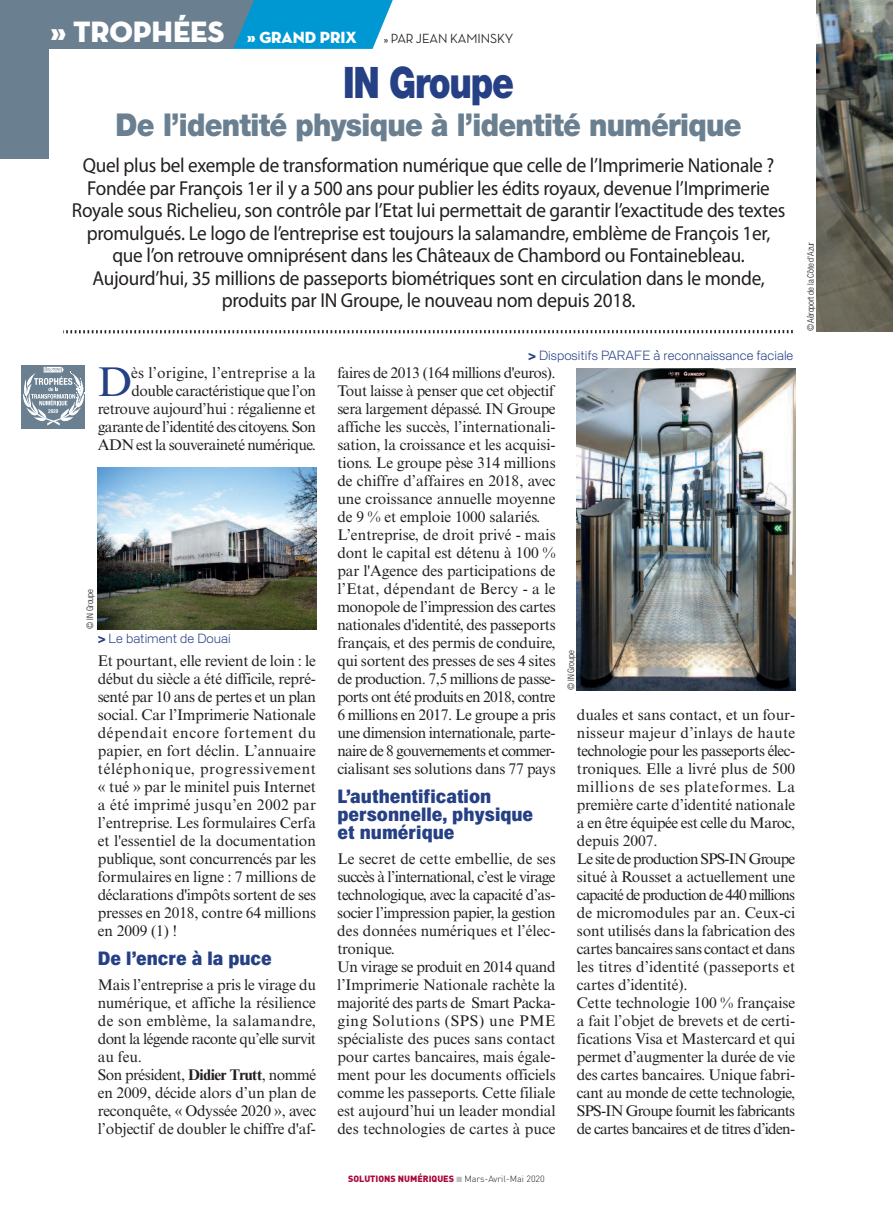
<style>
.page{position:relative;width:893px;height:1212px;background:#fff}
.page>*{position:absolute;margin:0;border:0;box-sizing:border-box;transform-origin:0 0}
.t1{font:900 43.5px "Helvetica Neue LT Std";letter-spacing:-.035em;color:#264085;scale:.8 1}
.t2{font:41.7px "Times New Roman MT Std";color:#264085}
.t3{font:900 31.5px "Helvetica Neue LT Std";letter-spacing:-.025em;color:#6a7f90;scale:.9 1}
.t4{font:30px "Neutra Disp Titling";letter-spacing:-.005em;color:#fff}
.t5{font:20.25px/22.5px "Myriad Pro";letter-spacing:-.015em;color:#231f20;text-align:center;scale:.95 1}
.t6{font:19.5px/18px "General G40";color:#264085}
.t7{font:16.5px "Neutra Disp Titling";letter-spacing:-.005em;color:#fff}
.t8{font:15.45px/18px "Times New Roman MT Std";letter-spacing:-.015em;color:#231f20}
.t9{font:13.5px "General C50";color:#264085}
.t10{font:500 13.5px "Neutra Disp";letter-spacing:-.005em;color:#231f20}
.t11{font:300 condensed 9px "Helvetica Neue LT Std";letter-spacing:-.015em;color:#231f20}
.t12{font:900 9px "DIN";color:#a9093a}
.s1{font-family:"Helvetica Neue LT Std";font-weight:900;font-stretch:condensed}
.s2{font-weight:700}
.s3{font-family:"Ping Fang SC";font-weight:500}
.s4{font-family:"Ping Fang SC";font-weight:500;font-stretch:normal}
.s5{color:#bcbdc0}
.s6{font-weight:300;color:#231f20}
</style>
<div class="page">
<svg style="left:177px;top:0;width:216px;height:49px;background:#2c95bf"></svg>
<div style="left:0;top:0;width:177px;height:49px;background:#6a7f90"></div>
<svg style="left:66px;top:330px;width:726px;height:3px"></svg>
<div style="left:0;top:0;width:49px;height:159px;background:#6a7f90"></div>
<div style="left:21px;top:365px;width:64px;height:64px;background:#6a7f90"></div>
<svg style="left:23px;top:367px;width:62px;height:59px"></svg>
<img style="left:98px;top:467px;width:218px;height:162px">
<img style="left:577px;top:368px;width:218px;height:322px">
<img style="left:816px;top:0;width:77px;height:332px">
<h3 class="t4" style="left:51px;top:14px;width:175px">» TROPHÉES</h3>
<p class="t7" style="left:247px;top:28px;width:111px">» GRAND PRIX</p>
<p class="t10" style="left:384px;top:30px;width:131px">» PAR JEAN KAMINSKY</p>
<h1 class="t1" style="left:343px;top:67px;width:215px">IN Groupe</h1>
<h3 class="t3" style="left:116px;top:114px;width:697px">De l’identité physique à l’identité numérique</h3>
<p class="t5" style="left:72px;top:156px;width:752px">Quel plus bel exemple de transformation numérique que celle de l’Imprimerie Nationale ?<br>Fondée par François 1er il y a 500 ans pour publier les édits royaux, devenue l’Imprimerie Royale sous Richelieu, son contrôle par l’Etat lui permettait de garantir l’exactitude des textes promulgués. Le logo de l’entreprise est toujours la salamandre, emblème de François 1er, que l’on retrouve omniprésent dans les Châteaux de Chambord ou Fontainebleau.<br>Aujourd’hui, 35 millions de passeports biométriques sont en circulation dans le monde, produits par IN Groupe, le nouveau nom depuis 2018.</p>
<p class="t8" style="left:98px;top:365px;width:220px;text-align:right">ès l’origine, l’entreprise a la double caractéristique que l’on retrouve aujourd’hui : régalienne et garante de l’identité des citoyens. Son ADN est la souveraineté numérique.</p>
<h2 class="t2" style="left:98px;top:367px;width:36px">D</h2>
<p class="t11" style="left:87px;top:629px;width:41px;rotate:-90deg">© IN Groupe</p>
<p class="t9" style="left:98px;top:631px;width:134px"><span class="s1">&gt;</span> Le batiment de Douai</p>
<p class="t8" style="left:98px;top:653px;width:220px;text-align:justify">Et pourtant, elle revient de loin : le début du siècle a été difficile, repré&shy;senté par 10 ans de pertes et un plan social. Car l’Imprimerie Nationale dépendait encore fortement du papier, en fort déclin. L’annuaire téléphonique, progressivement « tué » par le minitel puis Internet a été imprimé jusqu’en 2002 par l’entreprise. Les formulaires Cerfa et l'essentiel de la documentation publique, sont concurrencés par les formulaires en ligne : 7 millions de déclarations d'impôts sortent de ses presses en 2018, contre 64 millions en 2009 (1) !</p>
<p class="t6" style="left:98px;top:949px;width:176px">De l’encre à la puce</p>
<p class="t8" style="left:98px;top:977px;width:220px">Mais l’entreprise a pris le virage du numérique, et affiche la résilience de son emblème, la salamandre, dont la légende raconte qu’elle survit au feu.<br>Son président, <span class="s2">Didier Trutt</span>, nommé en 2009, décide alors d’un plan de reconquête, « Odyssée 2020 », avec l’objectif de doubler le chiffre d'af-</p>
<p class="t9" style="left:528px;top:348px;width:267px"><span class="s1">&gt;</span> Dispositifs PARAFE a<span class="s3">̀</span> reconnaissance faciale</p>
<p class="t8" style="left:337px;top:365px;width:220px">faires de 2013 (164 millions d'euros).<br>Tout laisse à penser que cet objectif sera largement dépassé. IN Groupe affiche les succès, l’internationali&shy;sation, la croissance et les acquisi&shy;tions. Le groupe pèse 314 millions de chiffre d’affaires en 2018, avec une croissance annuelle moyenne de 9 % et emploie 1000 salariés.<br>L’entreprise, de droit privé - mais dont le capital est détenu à 100 % par l'Agence des participations de l’Etat, dépendant de Bercy - a le monopole de l’impression des cartes nationales d'identité, des passeports français, et des permis de conduire, qui sortent des presses de ses 4 sites de production. 7,5 millions de passe&shy;ports ont été produits en 2018, contre 6 millions en 2017. Le groupe a pris une dimension internationale, parte&shy;naire de 8 gouvernements et commer&shy;cialisant ses solutions dans 77 pays</p>
<p class="t6" style="left:337px;top:787px;width:197px">L’authentification personnelle, physique et numérique</p>
<p class="t8" style="left:337px;top:851px;width:220px">Le secret de cette embellie, de ses succès à l’international, c’est le virage technologique, avec la capacité d’as&shy;socier l’impression papier, la gestion des données numériques et l’élec&shy;tronique.<br>Un virage se produit en 2014 quand l’Imprimerie Nationale rachète la majorité des parts de Smart Packa&shy;ging Solutions (SPS) une PME spécialiste des puces sans contact pour cartes bancaires, mais égale&shy;ment pour les documents officiels comme les passeports. Cette filiale est aujourd’hui un leader mondial des technologies de cartes à puce</p>
<p class="t11" style="left:568px;top:690px;width:41px;rotate:-90deg">© IN Groupe</p>
<p class="t8" style="left:577px;top:707px;width:220px">duales et sans contact, et un four&shy;nisseur majeur d’inlays de haute technologie pour les passeports élec&shy;troniques. Elle a livré plus de 500 millions de ses plateformes. La première carte d’identité nationale a en être équipée est celle du Maroc, depuis 2007.<br>Le site de production SPS-IN Groupe situé à Rousset a actuellement une capacité de production de 440 millions de micromodules par an. Ceux-ci sont utilisés dans la fabrication des cartes bancaires sans contact et dans les titres d’identité (passeports et cartes d’identité).<br>Cette technologie 100 % française a fait l’objet de brevets et de certi&shy;fications Visa et Mastercard et qui permet d’augmenter la durée de vie des cartes bancaires. Unique fabri&shy;cant au monde de cette technologie, SPS-IN Groupe fournit les fabricants de cartes bancaires et de titres d’iden-</p>
<p class="t11" style="left:807px;top:331px;width:91px;rotate:-90deg">© Ae<span class="s4">́</span>roport de la Co<span class="s4">̂</span>te d'Azur</p>
<p class="t12" style="left:348px;top:1173px;width:198px">SOLUTIONS NUMÉRIQUES <span class="s5">■</span> <span class="s6">Mars-Avril-Mai 2020</span></p>
</div>
